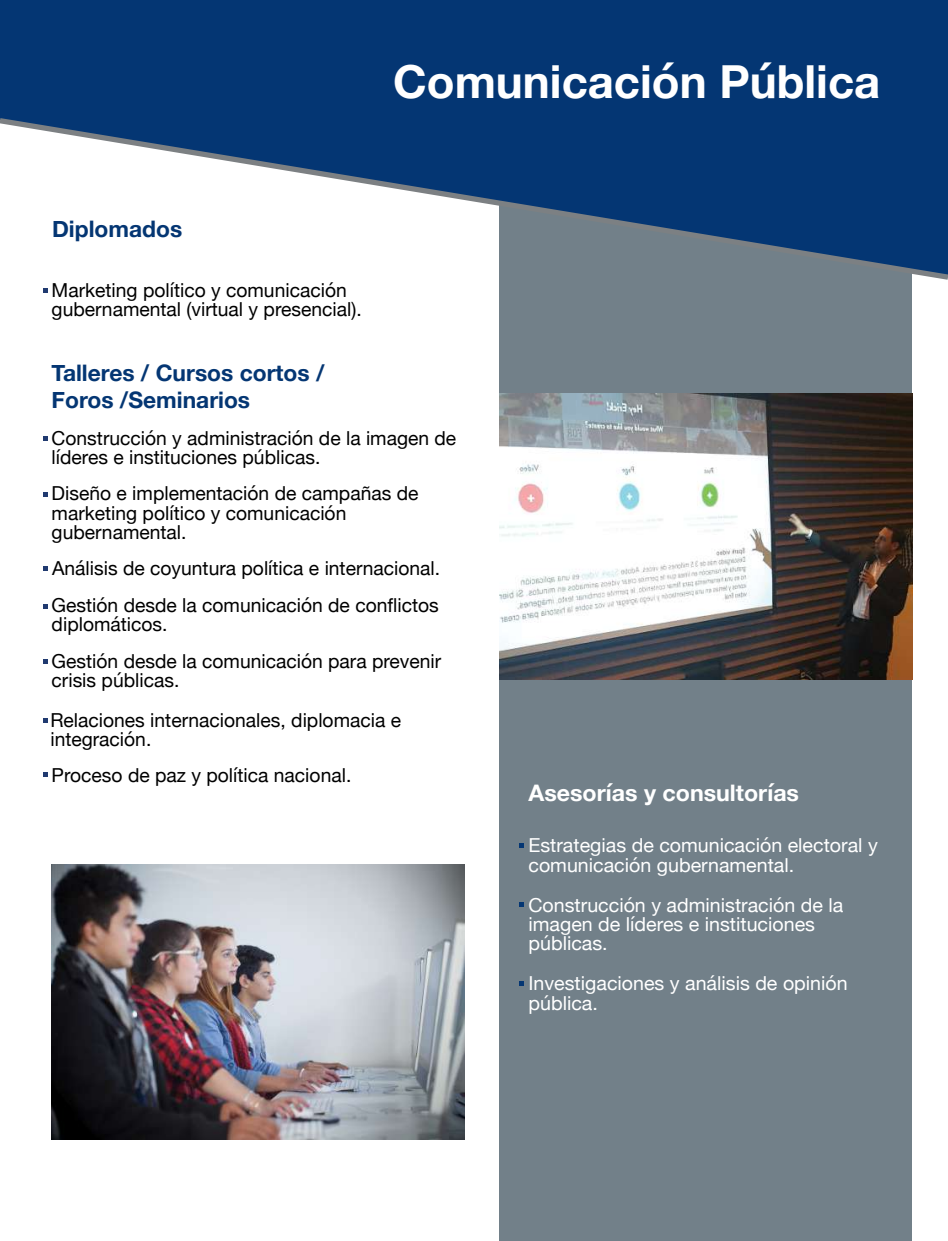
<style>
.page{position:relative;width:948px;height:1241px;background:#fff}
.page>*{position:absolute;margin:0;border:0;box-sizing:border-box;transform-origin:0 0}
.t1{font:700 45.5px "Helvetica Neue";color:#fff}
.t2{font:700 22.75px/27.3px "Helvetica Neue";color:#043673}
.t3{font:700 22.75px "Helvetica Neue";color:#fff}
.t4{font:19.25px/19.2px "Helvetica Neue";color:#000}
.t5{font:19.25px/19.2px "Helvetica Neue";color:#fff}
</style>
<div class="page">
<div style="left:499px;top:201px;width:412px;height:1039px;background:#728089"></div>
<div style="left:0;top:0;width:947px;height:115px;background:#043673"></div>
<svg style="left:0;top:115px;width:947px;height:168px"></svg>
<svg style="left:43px;top:288px;width:5px;height:5px"></svg>
<svg style="left:43px;top:436px;width:5px;height:5px"></svg>
<svg style="left:43px;top:492px;width:5px;height:5px"></svg>
<svg style="left:519px;top:843px;width:5px;height:4px"></svg>
<svg style="left:519px;top:902px;width:5px;height:5px"></svg>
<svg style="left:519px;top:981px;width:5px;height:5px"></svg>
<svg style="left:43px;top:566px;width:5px;height:5px"></svg>
<svg style="left:43px;top:604px;width:5px;height:5px"></svg>
<svg style="left:43px;top:659px;width:5px;height:4px"></svg>
<svg style="left:43px;top:718px;width:5px;height:4px"></svg>
<svg style="left:43px;top:772px;width:5px;height:4px"></svg>
<img style="left:52px;top:864px;width:412px;height:275px">
<img style="left:499px;top:393px;width:412px;height:286px">
<h1 class="t1" style="left:393px;top:46px;width:488px">Comunicación Pública</h1>
<p class="t2" style="left:52px;top:216px;width:132px">Diplomados</p>
<p class="t4" style="left:52px;top:281px;width:311px">Marketing político y comunicación gubernamental (virtual y presencial).</p>
<p class="t2" style="left:52px;top:359px;width:274px">Talleres / Cursos cortos /<br>Foros /Seminarios</p>
<p class="t4" style="left:52px;top:429px;width:406px">Construcción y administración de la imagen de líderes e instituciones públicas.</p>
<p class="t4" style="left:52px;top:485px;width:368px">Diseño e implementación de campañas de marketing político y comunicación gubernamental.</p>
<p class="t4" style="left:52px;top:559px;width:389px">Análisis de coyuntura política e internacional.</p>
<p class="t4" style="left:52px;top:596px;width:388px">Gestión desde la comunicación de conflictos diplomáticos.</p>
<p class="t4" style="left:52px;top:652px;width:391px">Gestión desde la comunicación para prevenir crisis públicas.</p>
<p class="t4" style="left:50px;top:711px;width:352px">Relaciones internacionales, diplomacia e integración.</p>
<p class="t4" style="left:52px;top:766px;width:301px">Proceso de paz y política nacional.</p>
<p class="t3" style="left:528px;top:774px;width:272px">Asesorías y consultorías</p>
<p class="t5" style="left:528px;top:836px;width:351px">Estrategias de comunicación electoral y comunicación gubernamental.</p>
<p class="t5" style="left:528px;top:896px;width:316px">Construcción y administración de la imagen de líderes e instituciones públicas.</p>
<p class="t5" style="left:528px;top:974px;width:321px">Investigaciones y análisis de opinión pública.</p>
</div>
